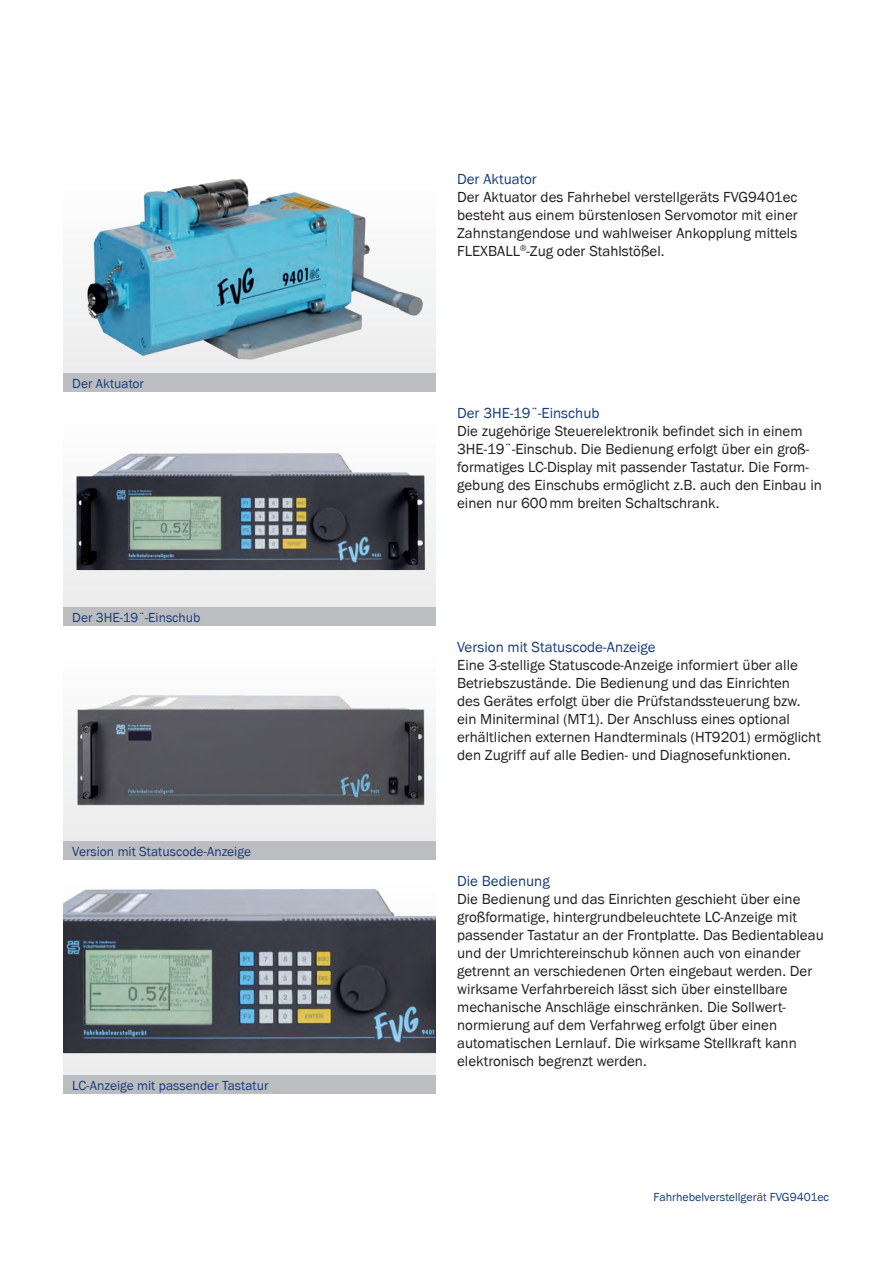
<style>
.page{position:relative;width:893px;height:1263px;background:#fff}
.page>*{position:absolute;margin:0;border:0;box-sizing:border-box;transform-origin:0 0}
.Fließtext{font:15px/18px "Franklin Got Itc TEE";color:#231f20}
.Zwischenüberschrift{font:15px "Franklin Got Itc TEE";color:#193d7b}
.Bildunterschrift{font:13.5px "Franklin Got Itc TEE";color:#193d7b}
.t1{font:12px "Franklin Got Itc TEE";color:#193d7b}
</style>
<div class="page">
<img style="left:65px;top:179px;width:371px;height:194px">
<img style="left:64px;top:453px;width:372px;height:154px">
<img style="left:64px;top:695px;width:372px;height:146px">
<img style="left:64px;top:889px;width:372px;height:186px">
<div style="left:64px;top:373px;width:372px;height:18px;background:#bcbdc0"></div>
<div style="left:64px;top:607px;width:372px;height:18px;background:#bcbdc0"></div>
<div style="left:64px;top:841px;width:372px;height:18px;background:#bcbdc0"></div>
<div style="left:64px;top:1075px;width:372px;height:18px;background:#bcbdc0"></div>
<p class="Bildunterschrift" style="left:72px;top:376px;width:73px">Der Aktuator</p>
<p class="Bildunterschrift" style="left:72px;top:609px;width:130px">Der 3HE-19¨-Einschub</p>
<p class="Bildunterschrift" style="left:72px;top:843px;width:180px">Version mit Statuscode-Anzeige</p>
<p class="Bildunterschrift" style="left:72px;top:1077px;width:198px">LC-Anzeige mit passender Tastatur</p>
<p class="Zwischenüberschrift" style="left:457px;top:171px;width:81px">Der Aktuator</p>
<p class="Fließtext" style="left:457px;top:188px;width:342px;text-align:justify">Der Aktuator des Fahrhebel verstellgeräts FVG9401ec besteht aus einem bürstenlosen Servomotor mit einer Zahnstangendose und wahlweiser Ankopplung mittels FLEXBALL<sup>®</sup>-Zug oder Stahlstößel.</p>
<p class="Zwischenüberschrift" style="left:457px;top:405px;width:144px">Der 3HE-19¨-Einschub</p>
<p class="Fließtext" style="left:457px;top:422px;width:366px">Die zugehörige Steuerelektronik befindet sich in einem 3HE-19¨-Einschub. Die Bedienung erfolgt über ein groß&shy;formatiges LC-Display mit passender Tastatur. Die Form&shy;gebung des Einschubs ermöglicht z.B. auch den Einbau in einen nur 600mm breiten Schaltschrank.</p>
<p class="Zwischenüberschrift" style="left:457px;top:639px;width:200px">Version mit Statuscode-Anzeige</p>
<p class="Fließtext" style="left:457px;top:656px;width:365px">Eine 3-stellige Statuscode-Anzeige informiert über alle Betriebszustände. Die Bedienung und das Einrichten<br>des Gerätes erfolgt über die Prüfstandssteuerung bzw. ein Miniterminal (MT1). Der Anschluss eines optional erhältlichen externen Handterminals (HT9201) ermöglicht den Zugriff auf alle Bedien- und Diagnosefunktionen.</p>
<p class="Zwischenüberschrift" style="left:457px;top:873px;width:94px">Die Bedienung</p>
<p class="Fließtext" style="left:457px;top:890px;width:368px">Die Bedienung und das Einrichten geschieht über eine großformatige, hintergrundbeleuchtete LC-Anzeige mit passender Tastatur an der Frontplatte. Das Bedientableau und der Umrichtereinschub können auch von einander getrennt an verschiedenen Orten eingebaut werden. Der wirksame Verfahrbereich lässt sich über einstellbare mechanische Anschläge einschränken. Die Sollwert&shy;normierung auf dem Verfahrweg erfolgt über einen automatischen Lernlauf. Die wirksame Stellkraft kann elektronisch begrenzt werden.</p>
<p class="t1" style="left:653px;top:1190px;width:177px">Fahrhebelverstellgerät FVG9401ec</p>
</div>
